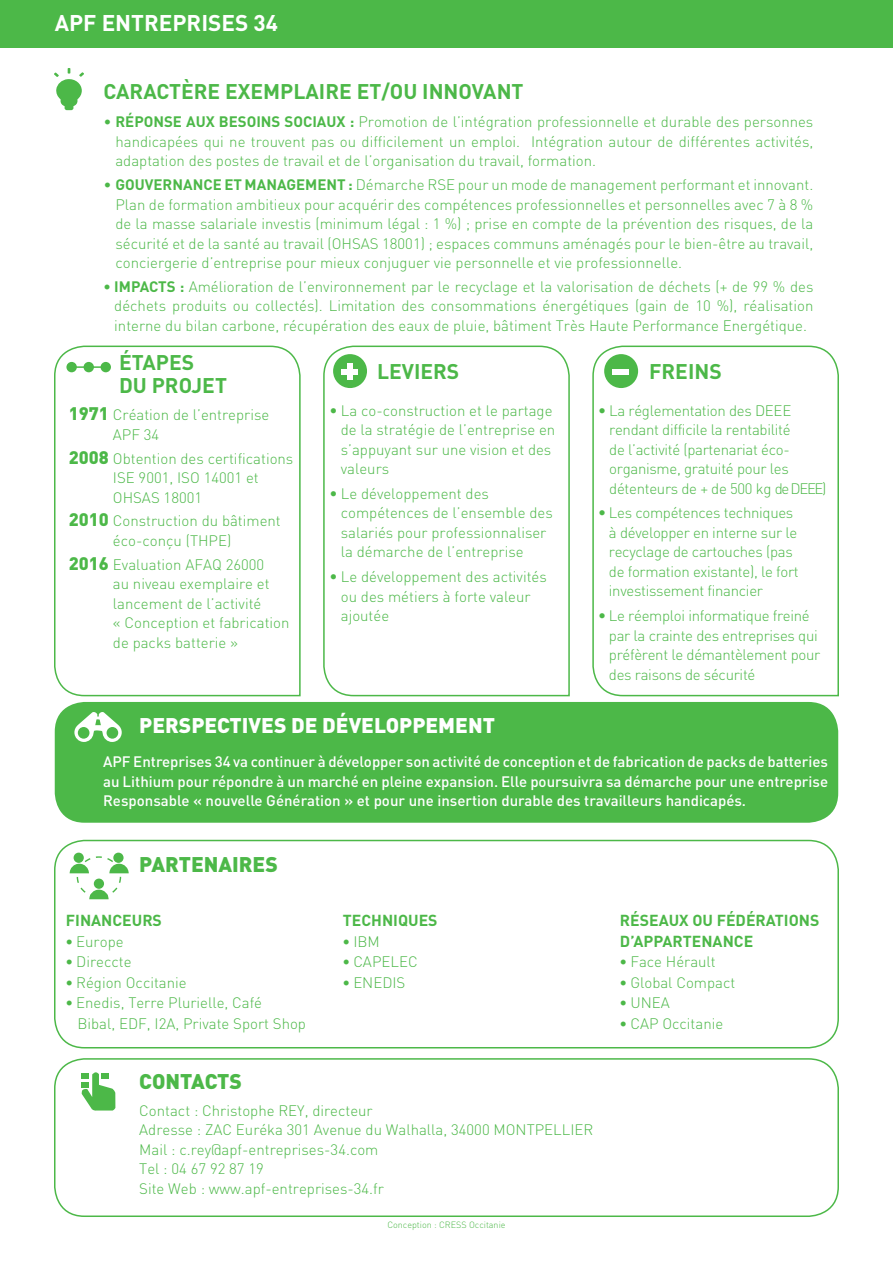
<style>
.page{position:relative;width:893px;height:1263px;background:#fff}
.page>*{position:absolute;margin:0;border:0;box-sizing:border-box;transform-origin:0 0}
.t1{font:700 22.5px "DIN";color:#fff}
.t2{font:700 21px/22.5px "DIN";color:#4cb848}
.t3{font:900 21px "DIN";color:#fff}
.t4{font:900 21px "DIN";color:#4cb848}
.t5{font:700 15.75px/20.5px "DIN";color:#4cb848}
.t6{font:300 15px/19.5px "DIN";color:#4cb848}
.t7{font:300 15px/19.5px "DIN";letter-spacing:-.02em;color:#4cb848}
.t8{font:500 15px/19.5px "DIN";color:#fff;text-align:justify}
.t9{font:300 9px "DIN";color:#4cb848}
.s1{font-weight:700}
.s2{font-weight:900;font-size:18px}
.s3{font-weight:900;font-size:15.75px}
.s4{font-weight:900}
</style>
<div class="page">
<div style="left:55px;top:702px;width:783px;height:121px;background:#4cb848;border-radius:30px"></div>
<div style="left:0;top:0;width:893px;height:48px;background:#4cb848"></div>
<svg style="left:54px;top:68px;width:30px;height:42px"></svg>
<svg style="left:323px;top:345px;width:247px;height:352px"></svg>
<svg style="left:592px;top:345px;width:247px;height:352px"></svg>
<svg style="left:54px;top:345px;width:247px;height:352px"></svg>
<div style="left:604px;top:354px;width:34px;height:34px;background:#4cb848;border-radius:50%"></div>
<div style="left:613px;top:369px;width:16px;height:5px;background:#fff"></div>
<div style="left:333px;top:354px;width:34px;height:34px;background:#4cb848;border-radius:50%"></div>
<div style="left:342px;top:369px;width:16px;height:5px;background:#fff"></div>
<div style="left:347px;top:363px;width:6px;height:17px;background:#fff"></div>
<div style="left:66px;top:362px;width:11px;height:10px;background:#4cb848;border-radius:50%"></div>
<div style="left:84px;top:362px;width:10px;height:10px;background:#4cb848;border-radius:50%"></div>
<div style="left:101px;top:362px;width:10px;height:10px;background:#4cb848;border-radius:50%"></div>
<hr style="left:71px;top:366px;width:33px;height:2px;background:#4cb848">
<div style="left:54px;top:840px;width:785px;height:208px;border:2px solid #4cb848;border-radius:30px"></div>
<div style="left:54px;top:1058px;width:785px;height:159px;border:2px solid #4cb848;border-radius:30px"></div>
<div style="left:74px;top:853px;width:10px;height:10px;background:#4cb848;border-radius:50%"></div>
<div style="left:113px;top:853px;width:11px;height:10px;background:#4cb848;border-radius:50%"></div>
<svg style="left:70px;top:856px;width:59px;height:43px"></svg>
<svg style="left:81px;top:1072px;width:34px;height:39px"></svg>
<div style="left:82px;top:1081px;width:7px;height:6px;background:#4cb848"></div>
<div style="left:82px;top:1073px;width:7px;height:6px;background:#4cb848"></div>
<div style="left:102px;top:1073px;width:7px;height:6px;background:#4cb848"></div>
<svg style="left:74px;top:712px;width:48px;height:30px"></svg>
<div style="left:78px;top:727px;width:11px;height:12px;background:#4cb848;border-radius:50%"></div>
<div style="left:107px;top:727px;width:11px;height:12px;background:#4cb848;border-radius:50%"></div>
<h1 class="t1" style="left:55px;top:9px;width:225px">APF ENTREPRISES 34</h1>
<h2 class="t2" style="left:103px;top:79px;width:422px">CARACTÈRE EXEMPLAIRE ET/OU INNOVANT</h2>
<p class="t6" style="left:115px;top:112px;width:699px;text-align:justify;text-indent:-12px">• <span class="s1">RÉPONSE AUX BESOINS SOCIAUX :</span> Promotion de l’intégration professionnelle et durable des personnes handicapées qui ne trouvent pas ou difficilement un emploi. Intégration autour de différentes activités, adaptation des postes de travail et de l’organisation du travail, formation.</p>
<p class="t6" style="left:115px;top:175px;width:699px;text-align:justify;text-indent:-12px">• <span class="s1">GOUVERNANCE ET MANAGEMENT :</span> Démarche RSE pour un mode de management performant et innovant.<br>Plan de formation ambitieux pour acquérir des compétences professionnelles et personnelles avec 7 à 8 % de la masse salariale investis (minimum légal : 1 %) ; prise en compte de la prévention des risques, de la sécurité et de la santé au travail (OHSAS 18001) ; espaces communs aménagés pour le bien-être au travail, conciergerie d’entreprise pour mieux conjuguer vie personnelle et vie professionnelle.</p>
<p class="t6" style="left:114px;top:276px;width:701px;text-align:justify;text-indent:-11px"><span class="s1">• IMPACTS :</span> Amélioration de l’environnement par le recyclage et la valorisation de déchets (+ de 99 % des déchets produits ou collectés). Limitation des consommations énergétiques (gain de 10 %), réalisation interne du bilan carbone, récupération des eaux de pluie, bâtiment Très Haute Performance Energétique.</p>
<h2 class="t2" style="left:119px;top:351px;width:109px">ÉTAPES<br>DU PROJET</h2>
<p class="t6" style="left:113px;top:405px;width:158px;text-indent:-44px"><span class="s2">1971</span> Création de l’entreprise<br>APF 34</p>
<p class="t6" style="left:113px;top:448px;width:182px;text-indent:-44px"><span class="s2">2008</span> Obtention des certifications<br>ISE 9001, ISO 14001 et<br>OHSAS 18001</p>
<p class="t6" style="left:69px;top:511px;width:213px;text-align:center"><span class="s2">2010</span> Construction du bâtiment éco-conçu (THPE)</p>
<p class="t6" style="left:113px;top:554px;width:178px;text-indent:-44px"><span class="s2">2016</span> Evaluation AFAQ 26000<br>au niveau exemplaire et lancement de l’activité<br>« Conception et fabrication de packs batterie »</p>
<h2 class="t2" style="left:377px;top:359px;width:84px">LEVIERS</h2>
<p class="t6" style="left:341px;top:400px;width:216px;text-indent:-11px"><span class="s3">•</span> La co-construction et le partage de la stratégie de l’entreprise en s’appuyant sur une vision et des valeurs</p>
<p class="t6" style="left:341px;top:484px;width:214px;text-indent:-11px"><span class="s3">•</span> Le développement des compétences de l’ensemble des salariés pour professionnaliser la démarche de l’entreprise</p>
<p class="t6" style="left:341px;top:567px;width:208px;text-indent:-11px"><span class="s3">•</span> Le développement des activités ou des métiers à forte valeur ajoutée</p>
<h2 class="t3" style="left:139px;top:712px;width:357px">PERSPECTIVES DE DÉVELOPPEMENT</h2>
<h2 class="t2" style="left:649px;top:359px;width:74px">FREINS</h2>
<p class="t7" style="left:609px;top:400px;width:219px;text-indent:-11px"><span class="s3">•</span> La réglementation des DEEE rendant difficile la rentabilité<br>de l’activité (partenariat éco&shy;organisme, gratuité pour les détenteurs de + de 500 kg de DEEE)</p>
<p class="t7" style="left:609px;top:503px;width:191px;text-indent:-10px"><span class="s3">•</span> Les compétences techniques à développer en interne sur le recyclage de cartouches (pas de formation existante), le fort investissement financier</p>
<p class="t7" style="left:609px;top:606px;width:213px;text-indent:-10px"><span class="s3">•</span> Le réemploi informatique freiné par la crainte des entreprises qui préfèrent le démantèlement pour des raisons de sécurité</p>
<p class="t8" style="left:103px;top:751px;width:726px">APF Entreprises 34 va continuer à développer son activité de conception et de fabrication de packs de batteries au Lithium pour répondre à un marché en pleine expansion. Elle poursuivra sa démarche pour une entreprise Responsable « nouvelle Génération » et pour une insertion durable des travailleurs handicapés.</p>
<h2 class="t4" style="left:139px;top:850px;width:140px">PARTENAIRES</h2>
<p class="t5" style="left:66px;top:910px;width:98px">FINANCEURS</p>
<p class="t6" style="left:66px;top:932px;width:59px"><span class="s4">•</span> Europe</p>
<p class="t6" style="left:66px;top:952px;width:67px"><span class="s4">•</span> Direccte</p>
<p class="t6" style="left:66px;top:973px;width:122px"><span class="s4">•</span> Région Occitanie</p>
<p class="t6" style="left:77px;top:993px;width:230px;line-height:20.5px;text-indent:-11px"><span class="s4">•</span> Enedis, Terre Plurielle, Café<br>Bibal, EDF, I2A, Private Sport Shop</p>
<p class="t5" style="left:343px;top:910px;width:96px">TECHNIQUES</p>
<p class="t6" style="left:343px;top:932px;width:38px"><span class="s4">•</span> IBM</p>
<p class="t6" style="left:343px;top:952px;width:76px"><span class="s4">•</span> CAPELEC</p>
<p class="t6" style="left:343px;top:973px;width:64px"><span class="s4">•</span> ENEDIS</p>
<h2 class="t4" style="left:139px;top:1067px;width:104px">CONTACTS</h2>
<p class="t6" style="left:139px;top:1100px;width:455px">Contact : Christophe REY, directeur<br>Adresse : ZAC Euréka 301 Avenue du Walhalla, 34000 MONTPELLIER Mail : c.rey@apf-entreprises-34.com<br>Tel : 04 67 92 87 19<br>Site Web : www.apf-entreprises-34.fr</p>
<p class="t9" style="left:387px;top:1219px;width:120px">Conception : CRESS Occitanie</p>
<p class="t5" style="left:620px;top:910px;width:201px">RÉSEAUX OU FÉDÉRATIONS<br>D’APPARTENANCE</p>
<p class="t6" style="left:620px;top:952px;width:97px"><span class="s4">•</span> Face Hérault</p>
<p class="t6" style="left:620px;top:973px;width:117px"><span class="s4">•</span> Global Compact</p>
<p class="t6" style="left:620px;top:993px;width:51px"><span class="s4">•</span> UNEA</p>
<p class="t6" style="left:620px;top:1014px;width:105px"><span class="s4">•</span> CAP Occitanie</p>
</div>
